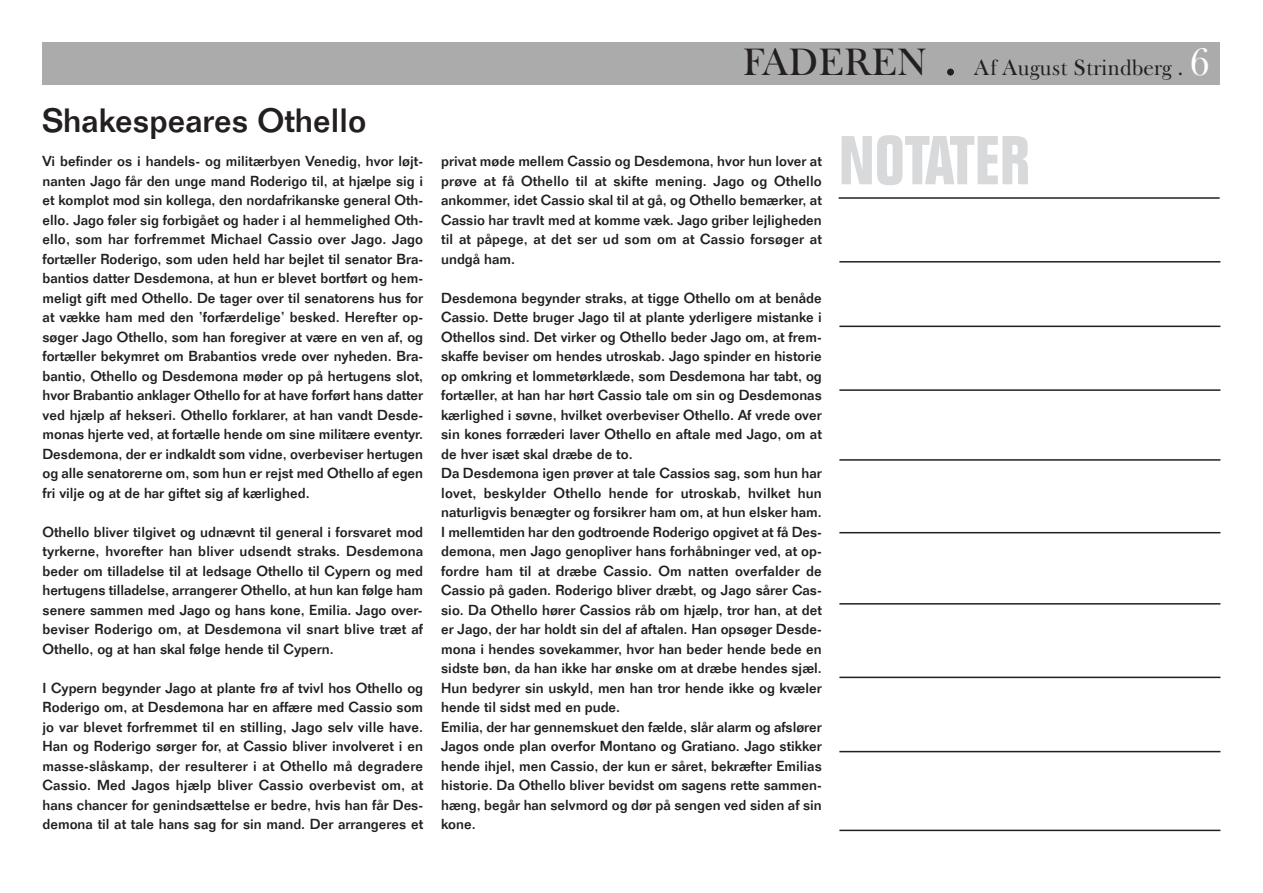
<style>
.page{position:relative;width:1263px;height:893px;background:#fff}
.page>*{position:absolute;margin:0;border:0;box-sizing:border-box;transform-origin:0 0}
.t1{font:700 condensed 67.5px "Folio";color:#d8d9db}
.t2{font:39px "Frys Baskerville BT";color:#231f20}
.t3{font:500 33px "Folio";color:#231f20}
.t4{font:22.5px "Frys Baskerville BT";color:#231f20}
.t5{font:500 14.25px/19.5px "Folio";color:#231f20;text-align:justify}
.s1{font-size:60px}
.s2{font-size:39px;color:#fff}
</style>
<div class="page">
<div style="left:43px;top:42px;width:1177px;height:43px;background:#ababab"></div>
<hr style="left:838px;top:197px;width:381px;height:2px;background:#231f20">
<hr style="left:839px;top:261px;width:381px;height:2px;background:#231f20">
<hr style="left:839px;top:603px;width:381px;height:2px;background:#231f20">
<hr style="left:839px;top:751px;width:381px;height:1px;background:#231f20">
<hr style="left:839px;top:830px;width:381px;height:1px;background:#231f20">
<hr style="left:839px;top:677px;width:381px;height:1px;background:#231f20">
<hr style="left:839px;top:326px;width:381px;height:1px;background:#231f20">
<hr style="left:839px;top:389px;width:381px;height:2px;background:#231f20">
<hr style="left:839px;top:459px;width:381px;height:2px;background:#231f20">
<hr style="left:839px;top:532px;width:381px;height:1px;background:#231f20">
<h3 class="t3" style="left:43px;top:108px;width:325px">Shakespeares Othello</h3>
<p class="t5" style="left:43px;top:153px;width:382px">Vi befinder os i handels- og militærbyen Venedig, hvor løjt&shy;nanten Jago får den unge mand Roderigo til, at hjælpe sig i et komplot mod sin kollega, den nordafrikanske general Oth&shy;ello. Jago føler sig forbigået og hader i al hemmelighed Oth&shy;ello, som har forfremmet Michael Cassio over Jago. Jago fortæller Roderigo, som uden held har bejlet til senator Bra&shy;bantios datter Desdemona, at hun er blevet bortført og hem&shy;meligt gift med Othello. De tager over til senatorens hus for at vække ham med den ’forfærdelige’ besked. Herefter op&shy;søger Jago Othello, som han foregiver at være en ven af, og fortæller bekymret om Brabantios vrede over nyheden. Bra&shy;bantio, Othello og Desdemona møder op på hertugens slot, hvor Brabantio anklager Othello for at have forført hans datter ved hjælp af hekseri. Othello forklarer, at han vandt Desde&shy;monas hjerte ved, at fortælle hende om sine militære eventyr.<br>Desdemona, der er indkaldt som vidne, overbeviser hertugen og alle senatorerne om, som hun er rejst med Othello af egen fri vilje og at de har giftet sig af kærlighed.</p>
<p class="t5" style="left:43px;top:523px;width:382px">Othello bliver tilgivet og udnævnt til general i forsvaret mod tyrkerne, hvorefter han bliver udsendt straks. Desdemona beder om tilladelse til at ledsage Othello til Cypern og med hertugens tilladelse, arrangerer Othello, at hun kan følge ham senere sammen med Jago og hans kone, Emilia. Jago over&shy;beviser Roderigo om, at Desdemona vil snart blive træt af Othello, og at han skal følge hende til Cypern.</p>
<p class="t5" style="left:43px;top:679px;width:382px">I Cypern begynder Jago at plante frø af tvivl hos Othello og Roderigo om, at Desdemona har en affære med Cassio som jo var blevet forfremmet til en stilling, Jago selv ville have.<br>Han og Roderigo sørger for, at Cassio bliver involveret i en masse-slåskamp, der resulterer i at Othello må degradere Cassio. Med Jagos hjælp bliver Cassio overbevist om, at hans chancer for genindsættelse er bedre, hvis han får Des&shy;demona til at tale hans sag for sin mand. Der arrangeres et</p>
<h2 class="t2" style="left:742px;top:49px;width:218px">FADEREN <span class="s1">.</span></h2>
<h3 class="t4" style="left:974px;top:60px;width:237px">Af August Strindberg . <span class="s2">6</span></h3>
<p class="t5" style="left:441px;top:153px;width:382px">privat møde mellem Cassio og Desdemona, hvor hun lover at prøve at få Othello til at skifte mening. Jago og Othello ankommer, idet Cassio skal til at gå, og Othello bemærker, at Cassio har travlt med at komme væk. Jago griber lejligheden til at påpege, at det ser ud som om at Cassio forsøger at undgå ham.</p>
<p class="t5" style="left:441px;top:289px;width:382px;text-align:left">Desdemona begynder straks, at tigge Othello om at benåde Cassio. Dette bruger Jago til at plante yderligere mistanke i Othellos sind. Det virker og Othello beder Jago om, at frem&shy;skaffe beviser om hendes utroskab. Jago spinder en historie op omkring et lommetørklæde, som Desdemona har tabt, og fortæller, at han har hørt Cassio tale om sin og Desdemonas kærlighed i søvne, hvilket overbeviser Othello. Af vrede over sin kones forræderi laver Othello en aftale med Jago, om at de hver isæt skal dræbe de to.<br>Da Desdemona igen prøver at tale Cassios sag, som hun har lovet, beskylder Othello hende for utroskab, hvilket hun naturligvis benægter og forsikrer ham om, at hun elsker ham.<br>I mellemtiden har den godtroende Roderigo opgivet at få Des&shy;demona, men Jago genopliver hans forhåbninger ved, at op&shy;fordre ham til at dræbe Cassio. Om natten overfalder de Cassio på gaden. Roderigo bliver dræbt, og Jago sårer Cas&shy;sio. Da Othello hører Cassios råb om hjælp, tror han, at det er Jago, der har holdt sin del af aftalen. Han opsøger Desde&shy;mona i hendes sovekammer, hvor han beder hende bede en sidste bøn, da han ikke har ønske om at dræbe hendes sjæl.<br>Hun bedyrer sin uskyld, men han tror hende ikke og kvæler hende til sidst med en pude.<br>Emilia, der har gennemskuet den fælde, slår alarm og afslører Jagos onde plan overfor Montano og Gratiano. Jago stikker hende ihjel, men Cassio, der kun er såret, bekræfter Emilias historie. Da Othello bliver bevidst om sagens rette sammen&shy;hæng, begår han selvmord og dør på sengen ved siden af sin kone.</p>
<h1 class="t1" style="left:838px;top:136px;width:192px">NOTATER</h1>
</div>
